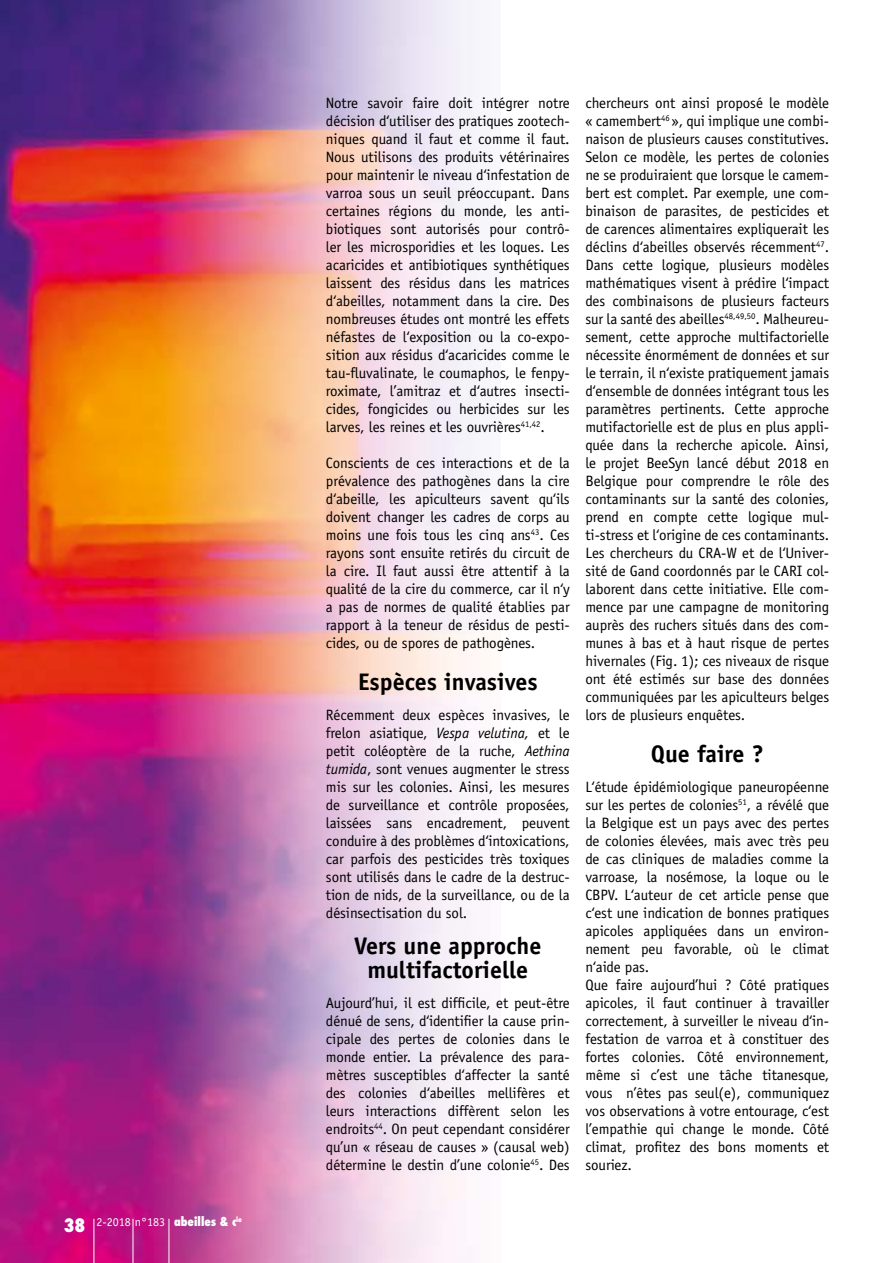
<style>
.page{position:relative;width:893px;height:1263px;background:#fff}
.page>*{position:absolute;margin:0;border:0;box-sizing:border-box;transform-origin:0 0}
.t1{font:700 24px/24px "Officina Sans";color:#000;text-align:center}
.t2{font:15px/18px "Officina Sans";letter-spacing:-.005em;color:#000;text-align:justify}
.t3{font:12px "Officina Sans";color:#fff}
.s1{font-family:"Futura";font-weight:800;font-stretch:condensed;font-size:18px}
.s2{font-family:"Futura";font-weight:800;font-stretch:condensed}
.s3{font-style:italic}
</style>
<div class="page">
<img style="left:0;top:0;width:501px;height:1263px">
<hr style="left:133px;top:1219px;width:1px;height:44px;background:#fff">
<hr style="left:169px;top:1219px;width:1px;height:44px;background:#fff">
<hr style="left:94px;top:1219px;width:1px;height:44px;background:#fff">
<p class="t3" style="left:64px;top:1215px;width:180px"><span class="s1">38</span> 2-2018 n°183 <span class="s2">abeilles &amp; c</span><sup>ie</sup></p>
<p class="t2" style="left:326px;top:94px;width:245px">Notre savoir faire doit intégrer notre décision d‘utiliser des pratiques zootech&shy;niques quand il faut et comme il faut.<br>Nous utilisons des produits vétérinaires pour maintenir le niveau d‘infestation de varroa sous un seuil préoccupant. Dans certaines régions du monde, les anti&shy;biotiques sont autorisés pour contrô&shy;ler les microsporidies et les loques. Les acaricides et antibiotiques synthétiques laissent des résidus dans les matrices d‘abeilles, notamment dans la cire. Des nombreuses études ont montré les effets néfastes de l‘exposition ou la co-expo&shy;sition aux résidus d‘acaricides comme le tau-fluvalinate, le coumaphos, le fenpy&shy;roximate, l’amitraz et d‘autres insecti&shy;cides, fongicides ou herbicides sur les larves, les reines et les ouvrières<sup>41,42</sup>.</p>
<p class="t2" style="left:326px;top:454px;width:245px">Conscients de ces interactions et de la prévalence des pathogènes dans la cire d‘abeille, les apiculteurs savent qu‘ils doivent changer les cadres de corps au moins une fois tous les cinq ans<sup>43</sup>. Ces rayons sont ensuite retirés du circuit de la cire. Il faut aussi être attentif à la qualité de la cire du commerce, car il n‘y a pas de normes de qualité établies par rapport à la teneur de résidus de pesti&shy;cides, ou de spores de pathogènes.</p>
<h1 class="t1" style="left:358px;top:670px;width:181px">Espèces invasives</h1>
<p class="t2" style="left:326px;top:706px;width:245px">Récemment deux espèces invasives, le frelon asiatique, <span class="s3">Vespa velutina,</span> et le petit coléoptère de la ruche, <span class="s3">Aethina tumida</span>, sont venues augmenter le stress mis sur les colonies. Ainsi, les mesures de surveillance et contrôle proposées, laissées sans encadrement, peuvent conduire à des problèmes d‘intoxications, car parfois des pesticides très toxiques sont utilisés dans le cadre de la destruc&shy;tion de nids, de la surveillance, ou de la désinsectisation du sol.</p>
<h1 class="t1" style="left:354px;top:934px;width:189px">Vers une approche multifactorielle</h1>
<p class="t2" style="left:326px;top:994px;width:245px">Aujourd’hui, il est difficile, et peut-être dénué de sens, d‘identifier la cause prin&shy;cipale des pertes de colonies dans le monde entier. La prévalence des para&shy;mètres susceptibles d‘affecter la santé des colonies d‘abeilles mellifères et leurs interactions diffèrent selon les endroits<sup>44</sup>. On peut cependant considérer qu’un « réseau de causes » (causal web) détermine le destin d’une colonie<sup>45</sup>. Des</p>
<p class="t2" style="left:585px;top:94px;width:245px">chercheurs ont ainsi proposé le modèle « camembert<sup>46</sup> », qui implique une combi&shy;naison de plusieurs causes constitutives.<br>Selon ce modèle, les pertes de colonies ne se produiraient que lorsque le camem&shy;bert est complet. Par exemple, une com&shy;binaison de parasites, de pesticides et de carences alimentaires expliquerait les déclins d‘abeilles observés récemment<sup>47</sup>.<br>Dans cette logique, plusieurs modèles mathématiques visent à prédire l‘impact des combinaisons de plusieurs facteurs sur la santé des abeilles<sup>48,49,50</sup>. Malheureu&shy;sement, cette approche multifactorielle nécessite énormément de données et sur le terrain, il n‘existe pratiquement jamais d‘ensemble de données intégrant tous les paramètres pertinents. Cette approche mutifactorielle est de plus en plus appli&shy;quée dans la recherche apicole. Ainsi, le projet BeeSyn lancé début 2018 en Belgique pour comprendre le rôle des contaminants sur la santé des colonies, prend en compte cette logique mul&shy;ti-stress et l‘origine de ces contaminants.<br>Les chercheurs du CRA-W et de l‘Univer&shy;sité de Gand coordonnés par le CARI col&shy;laborent dans cette initiative. Elle com&shy;mence par une campagne de monitoring auprès des ruchers situés dans des com&shy;munes à bas et à haut risque de pertes hivernales (Fig. 1); ces niveaux de risque ont été estimés sur base des données communiquées par les apiculteurs belges lors de plusieurs enquêtes.</p>
<h1 class="t1" style="left:651px;top:742px;width:114px">Que faire ?</h1>
<p class="t2" style="left:585px;top:778px;width:245px;text-align:left">L‘étude épidémiologique paneuropéenne sur les pertes de colonies<sup>51</sup>, a révélé que la Belgique est un pays avec des pertes de colonies élevées, mais avec très peu de cas cliniques de maladies comme la varroase, la nosémose, la loque ou le CBPV. L‘auteur de cet article pense que c‘est une indication de bonnes pratiques apicoles appliquées dans un environ&shy;nement peu favorable, où le climat n‘aide pas.<br>Que faire aujourd’hui ? Côté pratiques apicoles, il faut continuer à travailler correctement, à surveiller le niveau d‘in&shy;festation de varroa et à constituer des fortes colonies. Côté environnement, même si c’est une tâche titanesque, vous n’êtes pas seul(e), communiquez vos observations à votre entourage, c‘est l’empathie qui change le monde. Côté climat, profitez des bons moments et souriez.</p>
</div>
